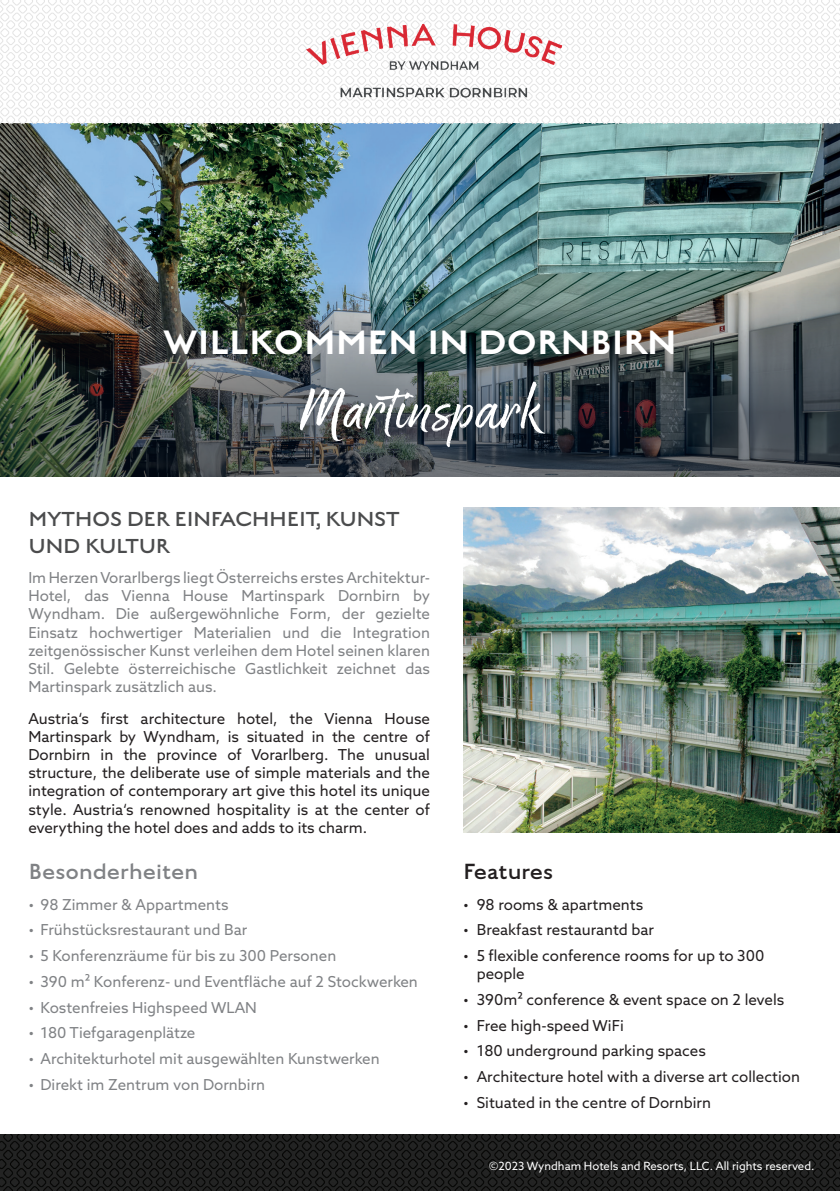
<style>
.page{position:relative;width:840px;height:1191px;background:#fff}
.page>*{position:absolute;margin:0;border:0;box-sizing:border-box;transform-origin:0 0}
.t1{font:68px "Good Karma";color:#fff}
.t2{font:500 37.8px "English Grotesque";color:#fff}
.t3{font:300 24.6px "English Grotesque";color:#808285}
.t4{font:300 24.6px "English Grotesque";color:#231f20}
.t5{font:300 22.6px/27.2px "English Grotesque";letter-spacing:-.02em;color:#4b4c4d}
.t6{font:15.2px/18.2px "Azo Sans";color:#231f20;text-align:justify}
.t7{font:15.2px/18.2px "Azo Sans";color:#808285;text-align:justify}
.t8{font:11.4px "Azo Sans";color:#fff}
</style>
<div class="page">
<img style="left:0;top:124px;width:839px;height:107px">
<svg style="left:0;top:0;width:839px;height:124px"></svg>
<img style="left:0;top:1134px;width:839px;height:57px">
<img style="left:0;top:231px;width:839px;height:245px">
<img style="left:306px;top:24px;width:255px;height:76px">
<img style="left:463px;top:507px;width:376px;height:325px">
<h2 class="t2" style="left:163px;top:320px;width:515px">WILLKOMMEN IN DORNBIRN</h2>
<h1 class="t1" style="left:300px;top:370px;width:240px">Martinspark</h1>
<h3 class="t5" style="left:28px;top:504px;width:373px">MYTHOS DER EINFACHHEIT, KUNST<br>UND KULTUR</h3>
<p class="t7" style="left:28px;top:568px;width:403px">Im Herzen Vorarlbergs liegt Österreichs erstes Architektur-Hotel, das Vienna House Martinspark Dornbirn by Wyndham. Die außergewöhnliche Form, der gezielte Einsatz hochwertiger Materialien und die Integration zeitgenössischer Kunst verleihen dem Hotel seinen klaren Stil. Gelebte österreichische Gastlichkeit zeichnet das Martinspark zusätzlich aus.</p>
<p class="t6" style="left:28px;top:709px;width:403px">Austria‘s first architecture hotel, the Vienna House Martinspark by Wyndham, is situated in the centre of Dornbirn in the province of Vorarlberg. The unusual structure, the deliberate use of simple materials and the integration of contemporary art give this hotel its unique style. Austria‘s renowned hospitality is at the center of everything the hotel does and adds to its charm.</p>
<h3 class="t3" style="left:28px;top:857px;width:171px">Besonderheiten</h3>
<p class="t7" style="left:28px;top:895px;width:201px">• 98 Zimmer &amp; Appartments</p>
<p class="t7" style="left:28px;top:920px;width:220px">• Frühstücksrestaurant und Bar</p>
<p class="t7" style="left:28px;top:946px;width:309px">• 5 Konferenzräume für bis zu 300 Personen</p>
<p class="t7" style="left:28px;top:972px;width:391px">• 390 m² Konferenz- und Eventfläche auf 2 Stockwerken</p>
<p class="t7" style="left:28px;top:997px;width:230px">• Kostenfreies Highspeed WLAN</p>
<p class="t7" style="left:28px;top:1023px;width:168px">• 180 Tiefgaragenplätze</p>
<p class="t7" style="left:28px;top:1049px;width:352px">• Architekturhotel mit ausgewählten Kunstwerken</p>
<p class="t7" style="left:28px;top:1075px;width:238px">• Direkt im Zentrum von Dornbirn</p>
<h3 class="t4" style="left:463px;top:857px;width:91px">Features</h3>
<p class="t6" style="left:463px;top:895px;width:181px">• 98 rooms &amp; apartments</p>
<p class="t6" style="left:463px;top:920px;width:192px">• Breakfast restaurantd bar</p>
<p class="t6" style="left:476px;top:946px;width:289px;text-indent:-14px">• 5 flexible conference rooms for up to 300 people</p>
<p class="t6" style="left:463px;top:990px;width:322px">• 390m² conference &amp; event space on 2 levels</p>
<p class="t6" style="left:463px;top:1016px;width:162px">• Free high-speed WiFi</p>
<p class="t6" style="left:463px;top:1041px;width:244px">• 180 underground parking spaces</p>
<p class="t6" style="left:463px;top:1067px;width:338px">• Architecture hotel with a diverse art collection</p>
<p class="t6" style="left:463px;top:1093px;width:249px">• Situated in the centre of Dornbirn</p>
<p class="t8" style="left:489px;top:1158px;width:326px">©2023 Wyndham Hotels and Resorts, LLC. All rights reserved.</p>
</div>
